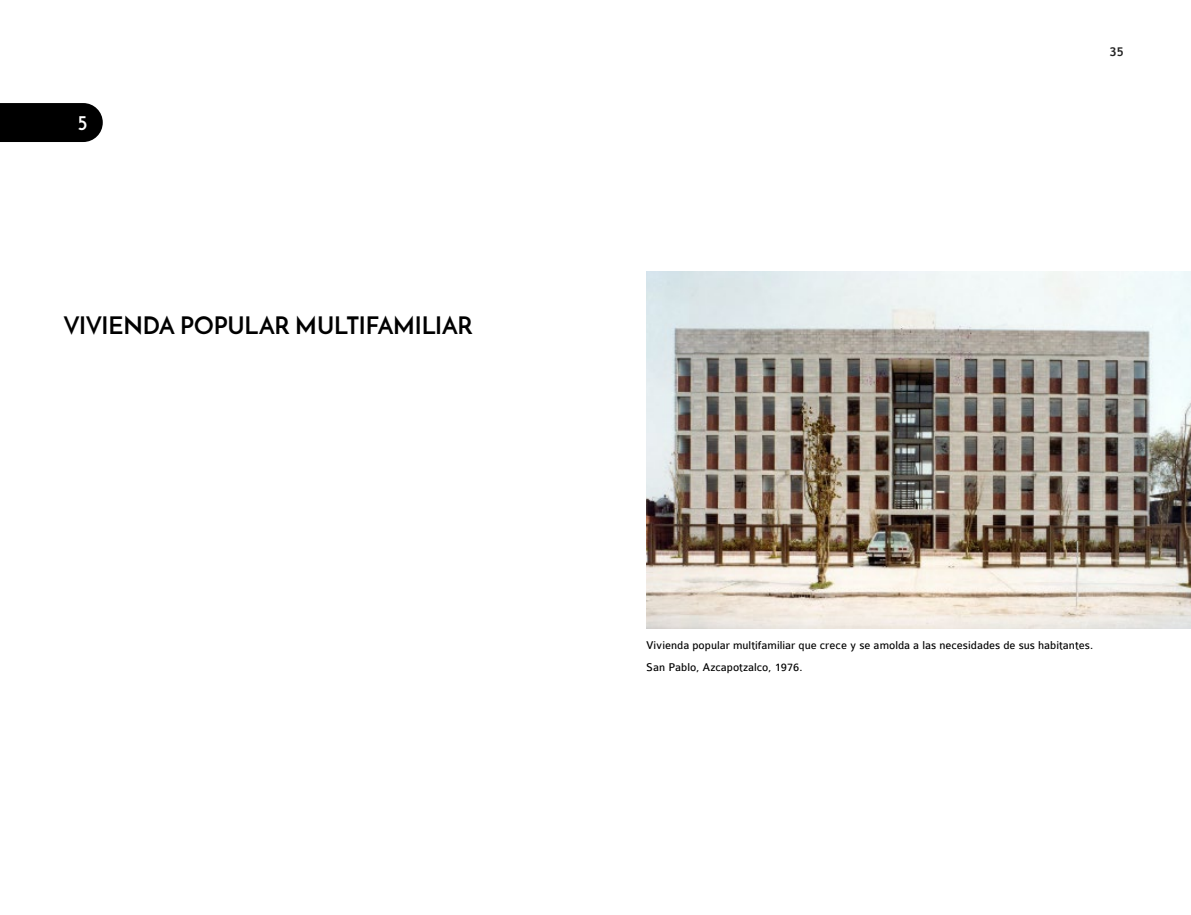
<style>
.page{position:relative;width:1191px;height:915px;background:#fff}
.page>*{position:absolute;margin:0;border:0;box-sizing:border-box;transform-origin:0 0}
.t1{font:700 24px "Josefin Sans";letter-spacing:-.005em;color:#000}
.t2{font:700 21px "Josefin Sans";color:#fff}
.t3{font:12px/21px "Colaborate";color:#000}
.t4{font:700 11.25px "Euphemia UCAS";color:#212121}
</style>
<div class="page">
<svg style="left:0;top:103px;width:103px;height:39px;background:#0b0b0b"></svg>
<img style="left:646px;top:271px;width:545px;height:357px">
<h2 class="t2" style="left:78px;top:110px;width:11px">5</h2>
<h1 class="t1" style="left:64px;top:310px;width:410px">VIVIENDA POPULAR MULTIFAMILIAR</h1>
<p class="t4" style="left:1109px;top:43px;width:16px">35</p>
<p class="t3" style="left:646px;top:635px;width:448px">Vivienda popular multifamiliar que crece y se amolda a las necesidades de sus habitantes.<br>San Pablo, Azcapotzalco, 1976.</p>
</div>
